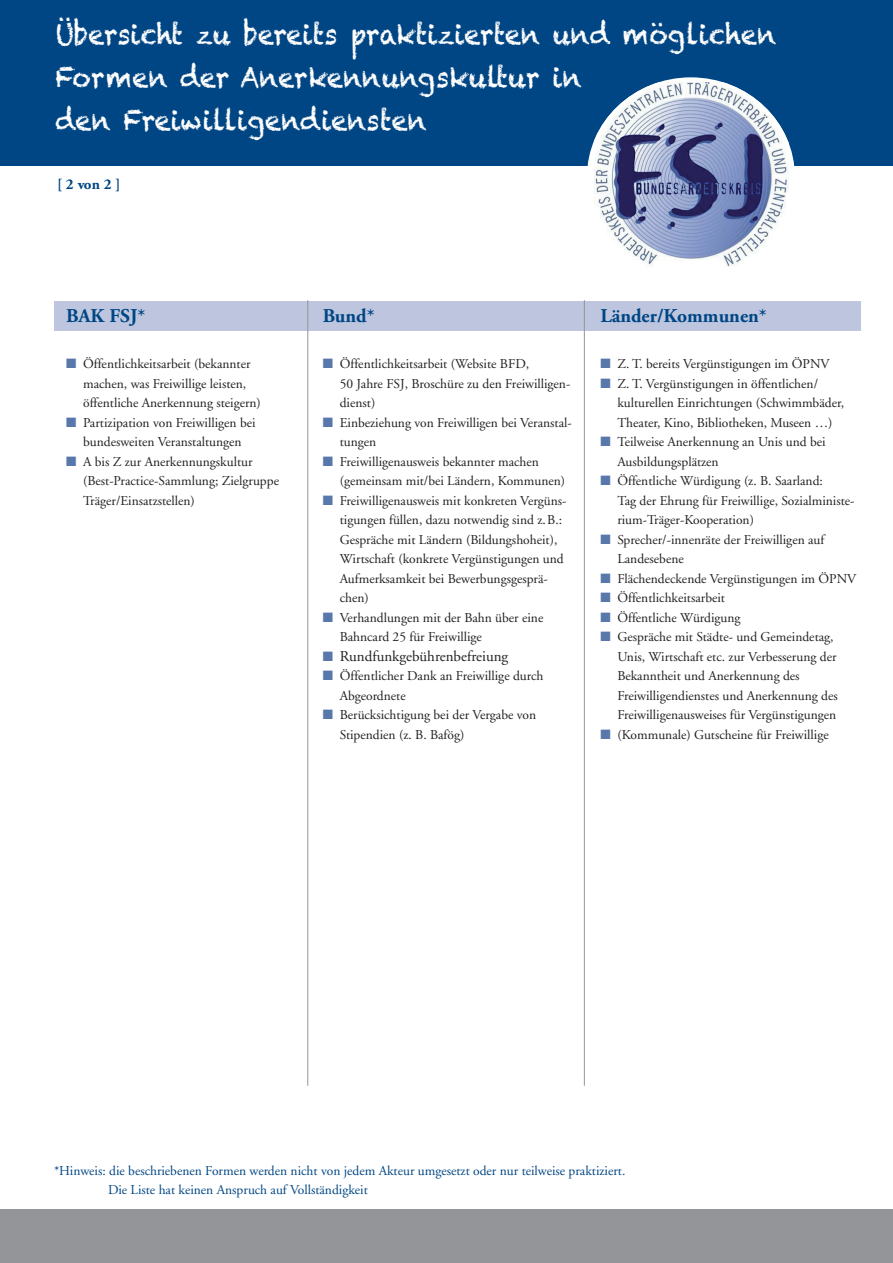
<style>
.page{position:relative;width:893px;height:1263px;background:#fff}
.page>*{position:absolute;margin:0;border:0;box-sizing:border-box;transform-origin:0 0}
.t1{font:28.5px/43.2px "Chalkduster";color:#fff;scale:.9 1}
.t2{font:700 19.5px "Adobe Garamond";color:#004684}
.t3{font:15px "Adobe Garamond";color:#231f20}
.t4{font:700 15px "Adobe Garamond";color:#004684}
.t5{font:13.5px/19.5px "Adobe Garamond";color:#231f20}
.t6{font:13.5px/19.5px "Adobe Garamond";color:#004684}
.s1{color:#5877aa}
</style>
<div class="page">
<div style="left:55px;top:301px;width:806px;height:29px;background:#bdc6de"></div>
<div style="left:0;top:1210px;width:892px;height:53px;background:#939598"></div>
<div style="left:0;top:0;width:892px;height:166px;background:#004684"></div>
<div style="left:587px;top:77px;width:208px;height:199px;background:#fff;border-radius:50%"></div>
<img style="left:594px;top:82px;width:194px;height:185px">
<hr style="left:584px;top:300px;width:1px;height:786px;background:#939598">
<hr style="left:307px;top:300px;width:1px;height:786px;background:#939598">
<h1 class="t1" style="left:56px;top:15px;width:802px">Übersicht zu bereits praktizierten und möglichen<br>Formen der Anerkennungskultur in<br>den Freiwilligendiensten</h1>
<p class="t4" style="left:57px;top:178px;width:65px">[ 2 von 2 ]</p>
<h2 class="t2" style="left:66px;top:308px;width:81px">BAK FSJ*</h2>
<p class="t5" style="left:83px;top:355px;width:179px;text-indent:-17px"><span class="s1">■</span> Öffentlichkeitsarbeit (bekannter machen, was Freiwillige leisten, öffentliche Anerkennung steigern)</p>
<p class="t5" style="left:66px;top:414px;width:191px;text-align:center"><span class="s1">■</span> Partizipation von Freiwilligen bei bundesweiten Veranstaltungen</p>
<p class="t5" style="left:83px;top:453px;width:197px;text-indent:-17px"><span class="s1">■</span> A bis Z zur Anerkennungskultur (Best-Practice-Sammlung; Zielgruppe<br>Träger/Einsatzstellen)</p>
<h2 class="t2" style="left:323px;top:308px;width:53px">Bund*</h2>
<p class="t5" style="left:340px;top:355px;width:232px;text-indent:-17px"><span class="s1">■</span> Öffentlichkeitsarbeit (Website BFD,<br>50 Jahre FSJ, Broschüre zu den Freiwilligen&shy;dienst)</p>
<p class="t5" style="left:340px;top:414px;width:234px;text-indent:-17px"><span class="s1">■</span> Einbeziehung von Freiwilligen bei Veranstal&shy;tungen</p>
<p class="t5" style="left:340px;top:453px;width:227px;text-indent:-17px"><span class="s1">■</span> Freiwilligenausweis bekannter machen (gemeinsam mit/bei Ländern, Kommunen)</p>
<p class="t5" style="left:340px;top:492px;width:228px;text-indent:-17px"><span class="s1">■</span> Freiwilligenausweis mit konkreten Vergüns&shy;tigungen füllen, dazu notwendig sind z.B.:<br>Gespräche mit Ländern (Bildungshoheit), Wirtschaft (konkrete Vergünstigungen und Aufmerksamkeit bei Bewerbungsgesprä&shy;chen)</p>
<p class="t5" style="left:340px;top:609px;width:205px;text-indent:-17px"><span class="s1">■</span> Verhandlungen mit der Bahn über eine<br>Bahncard 25 für Freiwillige</p>
<p class="t3" style="left:323px;top:650px;width:187px"><span class="s1">■</span> Rundfunkgebührenbefreiung</p>
<p class="t5" style="left:340px;top:667px;width:205px;text-indent:-17px"><span class="s1">■</span> Öffentlicher Dank an Freiwillige durch<br>Abgeordnete</p>
<p class="t5" style="left:340px;top:706px;width:198px;text-indent:-17px"><span class="s1">■</span> Berücksichtigung bei der Vergabe von<br>Stipendien (z. B. Bafög)</p>
<h2 class="t2" style="left:600px;top:308px;width:168px">Länder/Kommunen*</h2>
<p class="t5" style="left:600px;top:355px;width:231px"><span class="s1">■</span> Z. T. bereits Vergünstigungen im ÖPNV</p>
<p class="t5" style="left:617px;top:375px;width:228px;text-indent:-17px"><span class="s1">■</span> Z. T. Vergünstigungen in öffentlichen/ kulturellen Einrichtungen (Schwimmbäder,<br>Theater, Kino, Bibliotheken, Museen …)</p>
<p class="t5" style="left:617px;top:433px;width:210px;text-indent:-17px"><span class="s1">■</span> Teilweise Anerkennung an Unis und bei<br>Ausbildungsplätzen</p>
<p class="t5" style="left:617px;top:472px;width:239px;text-indent:-17px"><span class="s1">■</span> Öffentliche Würdigung (z. B. Saarland:<br>Tag der Ehrung für Freiwillige, Sozialministe&shy;rium-Träger-Kooperation)</p>
<p class="t5" style="left:617px;top:531px;width:208px;text-indent:-17px"><span class="s1">■</span> Sprecher/-innenräte der Freiwilligen auf<br>Landesebene</p>
<p class="t5" style="left:600px;top:570px;width:257px"><span class="s1">■</span> Flächendeckende Vergünstigungen im ÖPNV</p>
<p class="t5" style="left:600px;top:589px;width:126px"><span class="s1">■</span> Öffentlichkeitsarbeit</p>
<p class="t5" style="left:600px;top:609px;width:142px"><span class="s1">■</span> Öffentliche Würdigung</p>
<p class="t5" style="left:617px;top:628px;width:222px;text-indent:-17px"><span class="s1">■</span> Gespräche mit Städte- und Gemeindetag, Unis, Wirtschaft etc. zur Verbesserung der Bekanntheit und Anerkennung des Freiwilligendienstes und Anerkennung des Freiwilligenausweises für Vergünstigungen</p>
<p class="t5" style="left:600px;top:726px;width:230px"><span class="s1">■</span> (Kommunale) Gutscheine für Freiwillige</p>
<p class="t6" style="left:108px;top:1162px;width:519px;text-indent:-54px">*Hinweis: die beschriebenen Formen werden nicht von jedem Akteur umgesetzt oder nur teilweise praktiziert.<br>Die Liste hat keinen Anspruch auf Vollständigkeit</p>
</div>
